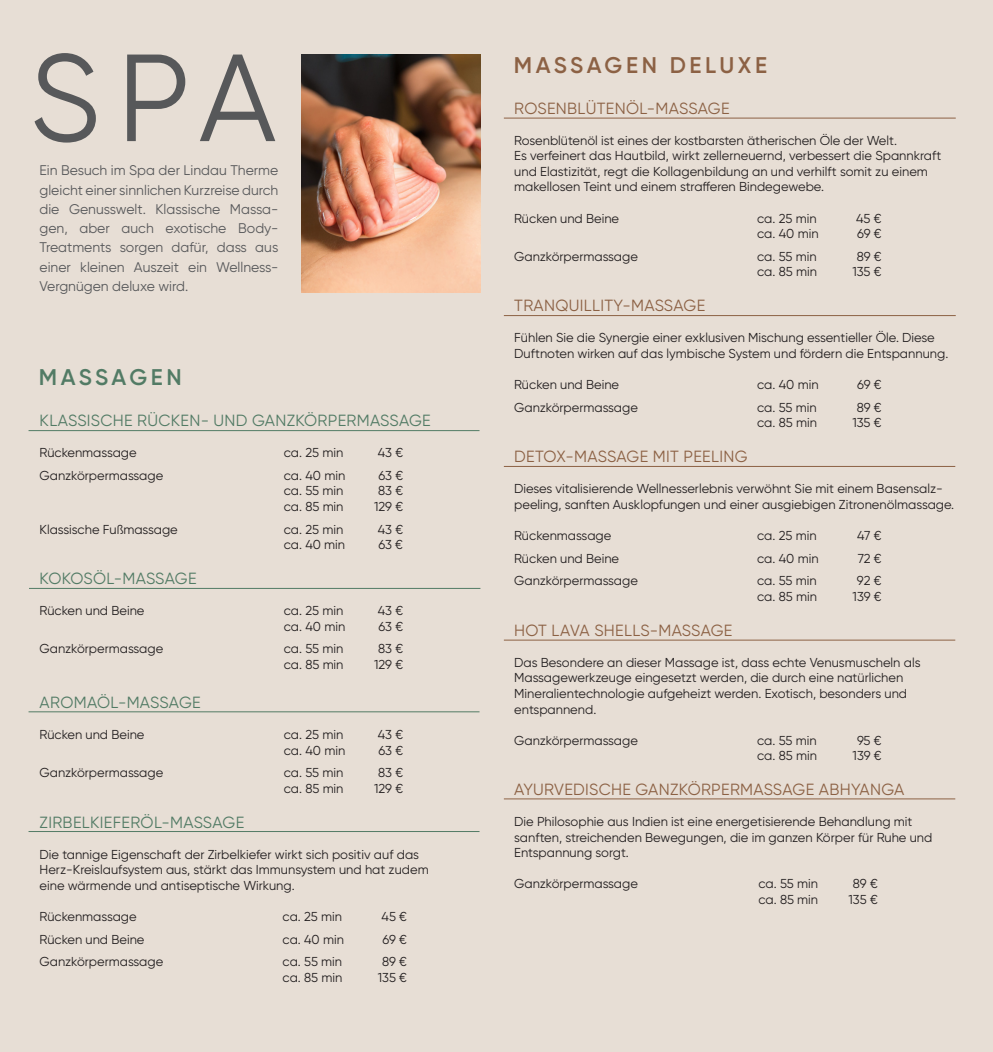
<style>
.page{position:relative;width:993px;height:1052px;background:#fff}
.page>*{position:absolute;margin:0;border:0;box-sizing:border-box;transform-origin:0 0}
.t1{font:123.55px "Gilroy";color:#57585a}
.t2{font:600 22.57px "Gilroy";letter-spacing:.155em;color:#8c6144}
.t3{font:600 22.57px "Gilroy";letter-spacing:.15em;color:#527b65}
.t4{font:16.1px "Gilroy";letter-spacing:.02em;color:#8c6144}
.t5{font:16.1px "Gilroy";letter-spacing:.02em;color:#527b65}
.t6{font:14px/19.2px "Gilroy";color:#57585a;text-align:justify}
.t7{font:12.95px/15.6px "Gilroy";color:#231f20}
</style>
<div class="page">
<div style="left:0;top:0;width:992px;height:1052px;background:#e7ded5"></div>
<img style="left:301px;top:54px;width:179px;height:238px">
<hr style="left:29px;top:430px;width:450px;height:1px;background:#527b65">
<hr style="left:29px;top:711px;width:450px;height:1px;background:#527b65">
<hr style="left:29px;top:588px;width:451px;height:1px;background:#527b65">
<hr style="left:29px;top:831px;width:450px;height:1px;background:#527b65">
<hr style="left:503px;top:118px;width:452px;height:1px;background:#8c6144">
<hr style="left:503px;top:315px;width:452px;height:1px;background:#8c6144">
<hr style="left:503px;top:466px;width:451px;height:1px;background:#8c6144">
<hr style="left:503px;top:640px;width:451px;height:1px;background:#8c6144">
<hr style="left:503px;top:798px;width:451px;height:1px;background:#8c6144">
<h1 class="t1" style="left:30px;top:22px;width:248px">SPA</h1>
<p class="t6" style="left:39px;top:161px;width:240px">Ein Besuch im Spa der Lindau Therme gleicht einer sinnlichen Kurzreise durch die Genusswelt. Klassische Massa&shy;gen, aber auch exotische Body-Treatments sorgen dafür, dass aus einer kleinen Auszeit ein Wellness-Vergnügen deluxe wird.</p>
<h2 class="t3" style="left:39px;top:363px;width:144px">MASSAGEN</h2>
<p class="t5" style="left:40px;top:411px;width:392px">KLASSISCHE RÜCKEN- UND GANZKÖRPERMASSAGE</p>
<p class="t7" style="left:40px;top:445px;width:99px">Rückenmassage</p>
<p class="t7" style="left:284px;top:445px;width:61px">ca. 25 min</p>
<p class="t7" style="left:377px;top:445px;width:27px">43 €</p>
<p class="t7" style="left:40px;top:467px;width:125px">Ganzkörpermassage</p>
<p class="t7" style="left:284px;top:467px;width:63px">ca. 40 min</p>
<p class="t7" style="left:378px;top:467px;width:26px">63 €</p>
<p class="t7" style="left:284px;top:483px;width:61px">ca. 55 min</p>
<p class="t7" style="left:378px;top:483px;width:26px">83 €</p>
<p class="t7" style="left:284px;top:498px;width:61px">ca. 85 min</p>
<p class="t7" style="left:374px;top:498px;width:30px">129 €</p>
<p class="t7" style="left:39px;top:521px;width:140px">Klassische Fußmassage</p>
<p class="t7" style="left:284px;top:521px;width:61px">ca. 25 min</p>
<p class="t7" style="left:377px;top:521px;width:27px">43 €</p>
<p class="t7" style="left:284px;top:537px;width:63px">ca. 40 min</p>
<p class="t7" style="left:378px;top:537px;width:26px">63 €</p>
<p class="t5" style="left:40px;top:569px;width:158px">KOKOSÖL-MASSAGE</p>
<p class="t7" style="left:40px;top:603px;width:106px">Rücken und Beine</p>
<p class="t7" style="left:284px;top:603px;width:61px">ca. 25 min</p>
<p class="t7" style="left:377px;top:603px;width:27px">43 €</p>
<p class="t7" style="left:284px;top:618px;width:63px">ca. 40 min</p>
<p class="t7" style="left:378px;top:618px;width:26px">63 €</p>
<p class="t7" style="left:40px;top:641px;width:125px">Ganzkörpermassage</p>
<p class="t7" style="left:284px;top:641px;width:61px">ca. 55 min</p>
<p class="t7" style="left:378px;top:641px;width:26px">83 €</p>
<p class="t7" style="left:284px;top:656px;width:61px">ca. 85 min</p>
<p class="t7" style="left:374px;top:656px;width:30px">129 €</p>
<p class="t5" style="left:40px;top:692px;width:162px">AROMAÖL-MASSAGE</p>
<p class="t7" style="left:40px;top:726px;width:106px">Rücken und Beine</p>
<p class="t7" style="left:284px;top:726px;width:61px">ca. 25 min</p>
<p class="t7" style="left:377px;top:726px;width:27px">43 €</p>
<p class="t7" style="left:284px;top:742px;width:63px">ca. 40 min</p>
<p class="t7" style="left:378px;top:742px;width:26px">63 €</p>
<p class="t7" style="left:40px;top:764px;width:125px">Ganzkörpermassage</p>
<p class="t7" style="left:284px;top:764px;width:61px">ca. 55 min</p>
<p class="t7" style="left:378px;top:764px;width:26px">83 €</p>
<p class="t7" style="left:284px;top:780px;width:61px">ca. 85 min</p>
<p class="t7" style="left:374px;top:780px;width:30px">129 €</p>
<p class="t5" style="left:40px;top:812px;width:206px">ZIRBELKIEFERÖL-MASSAGE</p>
<p class="t7" style="left:40px;top:846px;width:390px">Die tannige Eigenschaft der Zirbelkiefer wirkt sich positiv auf das<br>Herz-Kreislaufsystem aus, stärkt das Immunsystem und hat zudem eine wärmende und antiseptische Wirkung.</p>
<p class="t7" style="left:40px;top:908px;width:99px">Rückenmassage</p>
<p class="t7" style="left:282px;top:908px;width:61px">ca. 25 min</p>
<p class="t7" style="left:381px;top:908px;width:27px">45 €</p>
<p class="t7" style="left:40px;top:931px;width:106px">Rücken und Beine</p>
<p class="t7" style="left:282px;top:931px;width:63px">ca. 40 min</p>
<p class="t7" style="left:382px;top:931px;width:26px">69 €</p>
<p class="t7" style="left:40px;top:954px;width:125px">Ganzkörpermassage</p>
<p class="t7" style="left:282px;top:954px;width:61px">ca. 55 min</p>
<p class="t7" style="left:382px;top:954px;width:26px">89 €</p>
<p class="t7" style="left:282px;top:969px;width:61px">ca. 85 min</p>
<p class="t7" style="left:377px;top:969px;width:31px">135 €</p>
<h2 class="t2" style="left:513px;top:51px;width:255px">MASSAGEN DELUXE</h2>
<p class="t4" style="left:514px;top:98px;width:217px">ROSENBLÜTENÖL-MASSAGE</p>
<p class="t7" style="left:514px;top:132px;width:428px">Rosenblütenöl ist eines der kostbarsten ätherischen Öle der Welt.<br>Es verfeinert das Hautbild, wirkt zellerneuernd, verbessert die Spannkraft und Elastizität, regt die Kollagenbildung an und verhilft somit zu einem makellosen Teint und einem strafferen Bindegewebe.</p>
<p class="t7" style="left:514px;top:210px;width:106px">Rücken und Beine</p>
<p class="t7" style="left:757px;top:210px;width:61px">ca. 25 min</p>
<p class="t7" style="left:855px;top:210px;width:27px">45 €</p>
<p class="t7" style="left:757px;top:226px;width:63px">ca. 40 min</p>
<p class="t7" style="left:857px;top:226px;width:26px">69 €</p>
<p class="t7" style="left:514px;top:248px;width:125px">Ganzkörpermassage</p>
<p class="t7" style="left:757px;top:248px;width:61px">ca. 55 min</p>
<p class="t7" style="left:856px;top:248px;width:26px">89 €</p>
<p class="t7" style="left:757px;top:264px;width:61px">ca. 85 min</p>
<p class="t7" style="left:852px;top:264px;width:31px">135 €</p>
<p class="t4" style="left:514px;top:296px;width:192px">TRANQUILLITY-MASSAGE</p>
<p class="t7" style="left:514px;top:330px;width:435px">Fühlen Sie die Synergie einer exklusiven Mischung essentieller Öle. Diese<br>Duftnoten wirken auf das lymbische System und fördern die Entspannung.</p>
<p class="t7" style="left:514px;top:376px;width:106px">Rücken und Beine</p>
<p class="t7" style="left:757px;top:376px;width:63px">ca. 40 min</p>
<p class="t7" style="left:857px;top:376px;width:26px">69 €</p>
<p class="t7" style="left:514px;top:399px;width:125px">Ganzkörpermassage</p>
<p class="t7" style="left:757px;top:399px;width:61px">ca. 55 min</p>
<p class="t7" style="left:856px;top:399px;width:26px">89 €</p>
<p class="t7" style="left:757px;top:415px;width:61px">ca. 85 min</p>
<p class="t7" style="left:852px;top:415px;width:31px">135 €</p>
<p class="t4" style="left:514px;top:447px;width:235px">DETOX-MASSAGE MIT PEELING</p>
<p class="t7" style="left:514px;top:481px;width:441px">Dieses vitalisierende Wellnesserlebnis verwöhnt Sie mit einem Basensalz&shy;peeling, sanften Ausklopfungen und einer ausgiebigen Zitronenölmassage.</p>
<p class="t7" style="left:514px;top:527px;width:99px">Rückenmassage</p>
<p class="t7" style="left:757px;top:527px;width:61px">ca. 25 min</p>
<p class="t7" style="left:856px;top:527px;width:26px">47 €</p>
<p class="t7" style="left:514px;top:550px;width:106px">Rücken und Beine</p>
<p class="t7" style="left:757px;top:550px;width:63px">ca. 40 min</p>
<p class="t7" style="left:857px;top:550px;width:25px">72 €</p>
<p class="t7" style="left:514px;top:573px;width:125px">Ganzkörpermassage</p>
<p class="t7" style="left:757px;top:573px;width:61px">ca. 55 min</p>
<p class="t7" style="left:856px;top:573px;width:26px">92 €</p>
<p class="t7" style="left:757px;top:588px;width:61px">ca. 85 min</p>
<p class="t7" style="left:852px;top:588px;width:30px">139 €</p>
<p class="t4" style="left:514px;top:620px;width:220px">HOT LAVA SHELLS-MASSAGE</p>
<p class="t7" style="left:514px;top:654px;width:408px">Das Besondere an dieser Massage ist, dass echte Venusmuscheln als Massagewerkzeuge eingesetzt werden, die durch eine natürlichen Mineralientechnologie aufgeheizt werden. Exotisch, besonders und entspannend.</p>
<p class="t7" style="left:514px;top:732px;width:125px">Ganzkörpermassage</p>
<p class="t7" style="left:757px;top:732px;width:61px">ca. 55 min</p>
<p class="t7" style="left:856px;top:732px;width:26px">95 €</p>
<p class="t7" style="left:757px;top:747px;width:61px">ca. 85 min</p>
<p class="t7" style="left:852px;top:747px;width:30px">139 €</p>
<p class="t4" style="left:514px;top:779px;width:391px">AYURVEDISCHE GANZKÖRPERMASSAGE ABHYANGA</p>
<p class="t7" style="left:514px;top:814px;width:419px">Die Philosophie aus Indien ist eine energetisierende Behandlung mit sanften, streichenden Bewegungen, die im ganzen Körper für Ruhe und<br>Entspannung sorgt.</p>
<p class="t7" style="left:514px;top:876px;width:125px">Ganzkörpermassage</p>
<p class="t7" style="left:758px;top:876px;width:61px">ca. 55 min</p>
<p class="t7" style="left:852px;top:876px;width:26px">89 €</p>
<p class="t7" style="left:758px;top:891px;width:61px">ca. 85 min</p>
<p class="t7" style="left:848px;top:891px;width:31px">135 €</p>
</div>
